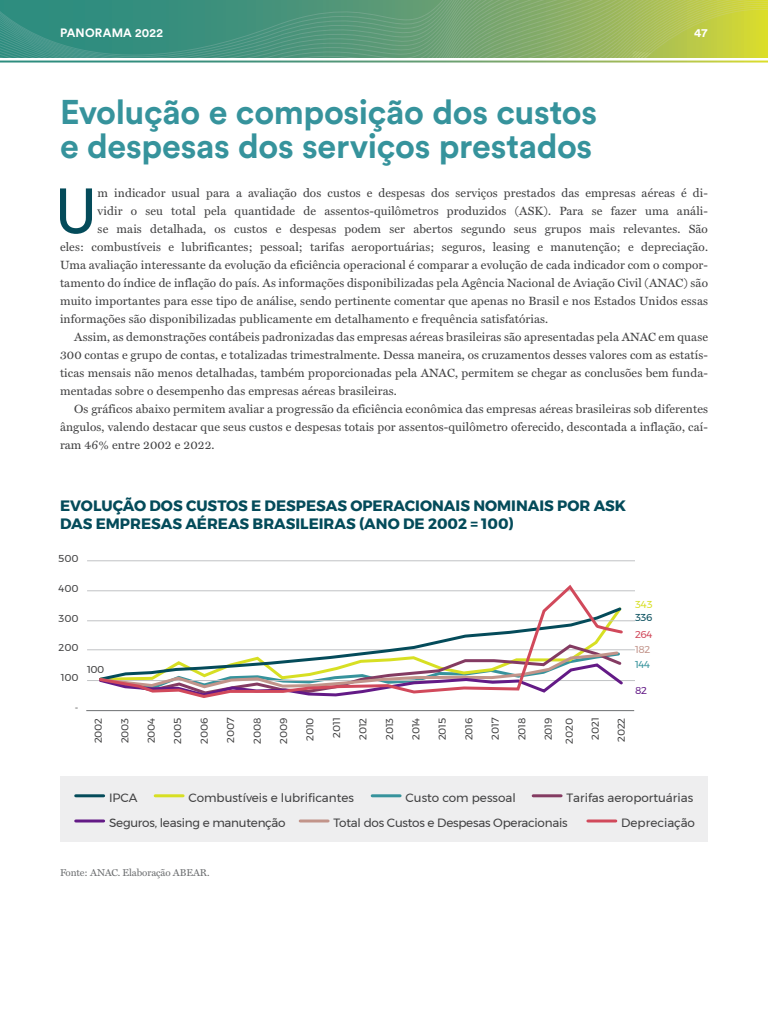
<style>
.page{position:relative;width:768px;height:1024px;background:#fff}
.page>*{position:absolute;margin:0;border:0;box-sizing:border-box;transform-origin:0 0}
.t1{font:62.8px "Circular Std";color:#044b5a}
.t2{font:700 34px/34px "Circular Std";letter-spacing:-.01em;color:#36939c}
.t3{font:700 15px/18px "Montserrat";color:#044b5a}
.t4{font:12px "Miller Text";letter-spacing:.01em;color:#414142}
.t5{font:12px "Montserrat";letter-spacing:-.005em;color:#414142}
.t6{font:700 12px "Circular Std";letter-spacing:.015em;color:#fff}
.t7{font:10px "Montserrat";letter-spacing:-.01em;color:#414142}
.t8{font:10px "Miller Text";letter-spacing:-.01em;color:#6d6f71}
.t9{font:10px "Montserrat";color:#d7df23}
.t10{font:10px "Montserrat";color:#044b5a}
.t11{font:10px "Montserrat";color:#d1495b}
.t12{font:10px "Montserrat";color:#c2948a}
.t13{font:10px "Montserrat";color:#36939c}
.t14{font:10px "Montserrat";color:#631a86}
</style>
<div class="page">
<svg style="left:0;top:0;width:768px;height:58px"></svg>
<svg style="left:632px;top:31px;width:136px;height:27px"></svg>
<hr style="left:87px;top:649px;width:548px;height:1px;background:#c0c2c4">
<div style="left:60px;top:776px;width:648px;height:66px;background:#eeeeef"></div>
<hr style="left:76px;top:794px;width:28px;height:3px;background:#044b5a">
<hr style="left:155px;top:794px;width:28px;height:3px;background:#d7df23">
<hr style="left:533px;top:794px;width:28px;height:3px;background:#843b62">
<hr style="left:300px;top:820px;width:28px;height:2px;background:#c2948a">
<hr style="left:372px;top:794px;width:28px;height:3px;background:#36939c">
<hr style="left:76px;top:820px;width:28px;height:2px;background:#631a86">
<hr style="left:588px;top:820px;width:28px;height:2px;background:#d1495b">
<hr style="left:87px;top:680px;width:548px;height:1px;background:#c0c2c4">
<hr style="left:87px;top:620px;width:548px;height:1px;background:#c0c2c4">
<hr style="left:87px;top:590px;width:548px;height:1px;background:#c0c2c4">
<hr style="left:87px;top:560px;width:548px;height:1px;background:#c0c2c4">
<hr style="left:86px;top:710px;width:548px;height:1px;background:#6d6f71">
<svg style="left:97px;top:584px;width:527px;height:114px"></svg>
<p class="t6" style="left:60px;top:25px;width:104px">PANORAMA 2022</p>
<p class="t6" style="left:694px;top:25px;width:15px">47</p>
<h2 class="t2" style="left:60px;top:94px;width:539px">Evolução e composição dos custos e despesas dos serviços prestados</h2>
<h1 class="t1" style="left:55px;top:173px;width:44px">U</h1>
<p class="t4" style="left:98px;top:186px;width:612px">m indicador usual para a avaliação dos custos e despesas dos serviços prestados das empresas aéreas é di-</p>
<p class="t4" style="left:98px;top:204px;width:612px">vidir o seu total pela quantidade de assentos-quilômetros produzidos (ASK). Para se fazer uma análi-</p>
<p class="t4" style="left:98px;top:222px;width:612px">se mais detalhada, os custos e despesas podem ser abertos segundo seus grupos mais relevantes. São</p>
<p class="t4" style="left:60px;top:240px;width:650px">eles: combustíveis e lubrificantes; pessoal; tarifas aeroportuárias; seguros, leasing e manutenção; e depreciação.</p>
<p class="t4" style="left:60px;top:258px;width:650px">Uma avaliação interessante da evolução da eficiência operacional é comparar a evolução de cada indicador com o compor-</p>
<p class="t4" style="left:60px;top:276px;width:649px">tamento do índice de inflação do país. As informações disponibilizadas pela Agência Nacional de Aviação Civil (ANAC) são</p>
<p class="t4" style="left:60px;top:294px;width:650px">muito importantes para esse tipo de análise, sendo pertinente comentar que apenas no Brasil e nos Estados Unidos essas</p>
<p class="t4" style="left:60px;top:312px;width:490px">informações são disponibilizadas publicamente em detalhamento e frequência satisfatórias.</p>
<p class="t4" style="left:74px;top:330px;width:635px">Assim, as demonstrações contábeis padronizadas das empresas aéreas brasileiras são apresentadas pela ANAC em quase</p>
<p class="t4" style="left:60px;top:348px;width:650px">300 contas e grupo de contas, e totalizadas trimestralmente. Dessa maneira, os cruzamentos desses valores com as estatís-</p>
<p class="t4" style="left:60px;top:366px;width:649px">ticas mensais não menos detalhadas, também proporcionadas pela ANAC, permitem se chegar as conclusões bem funda-</p>
<p class="t4" style="left:60px;top:384px;width:338px">mentadas sobre o desempenho das empresas aéreas brasileiras.</p>
<p class="t4" style="left:74px;top:402px;width:635px">Os gráficos abaixo permitem avaliar a progressão da eficiência econômica das empresas aéreas brasileiras sob diferentes</p>
<p class="t4" style="left:60px;top:420px;width:650px">ângulos, valendo destacar que seus custos e despesas totais por assentos-quilômetro oferecido, descontada a inflação, caí-</p>
<p class="t4" style="left:60px;top:438px;width:156px">ram 46% entre 2002 e 2022.</p>
<p class="t3" style="left:60px;top:496px;width:568px">EVOLUÇÃO DOS CUSTOS E DESPESAS OPERACIONAIS NOMINAIS POR ASK<br>DAS EMPRESAS AÉREAS BRASILEIRAS (ANO DE 2002 = 100)</p>
<p class="t7" style="left:58px;top:550px;width:22px">500</p>
<p class="t7" style="left:59px;top:580px;width:22px">400</p>
<p class="t7" style="left:59px;top:610px;width:22px">300</p>
<p class="t7" style="left:59px;top:639px;width:22px">200</p>
<p class="t7" style="left:61px;top:669px;width:19px">100</p>
<p class="t7" style="left:87px;top:662px;width:19px">100</p>
<p class="t7" style="left:75px;top:700px;width:5px">-</p>
<p class="t7" style="left:302px;top:741px;width:25px;rotate:-90deg">2010</p>
<p class="t7" style="left:355px;top:740px;width:24px;rotate:-90deg">2012</p>
<p class="t7" style="left:382px;top:740px;width:24px;rotate:-90deg">2013</p>
<p class="t7" style="left:408px;top:740px;width:24px;rotate:-90deg">2014</p>
<p class="t7" style="left:435px;top:740px;width:24px;rotate:-90deg">2015</p>
<p class="t7" style="left:461px;top:740px;width:24px;rotate:-90deg">2016</p>
<p class="t7" style="left:488px;top:740px;width:23px;rotate:-90deg">2017</p>
<p class="t7" style="left:514px;top:740px;width:24px;rotate:-90deg">2018</p>
<p class="t7" style="left:540px;top:740px;width:24px;rotate:-90deg">2019</p>
<p class="t7" style="left:91px;top:743px;width:27px;rotate:-90deg">2002</p>
<p class="t7" style="left:117px;top:743px;width:27px;rotate:-90deg">2003</p>
<p class="t7" style="left:144px;top:743px;width:27px;rotate:-90deg">2004</p>
<p class="t7" style="left:170px;top:744px;width:27px;rotate:-90deg">2005</p>
<p class="t7" style="left:197px;top:744px;width:28px;rotate:-90deg">2006</p>
<p class="t7" style="left:223px;top:743px;width:27px;rotate:-90deg">2007</p>
<p class="t7" style="left:249px;top:744px;width:28px;rotate:-90deg">2008</p>
<p class="t7" style="left:276px;top:744px;width:28px;rotate:-90deg">2009</p>
<p class="t7" style="left:561px;top:744px;width:27px;rotate:-90deg">2020</p>
<p class="t7" style="left:587px;top:740px;width:24px;rotate:-90deg">2021</p>
<p class="t7" style="left:613px;top:742px;width:26px;rotate:-90deg">2022</p>
<p class="t7" style="left:329px;top:738px;width:21px;rotate:-90deg">2011</p>
<p class="t9" style="left:635px;top:596px;width:19px">343</p>
<p class="t10" style="left:635px;top:610px;width:19px">336</p>
<p class="t11" style="left:635px;top:626px;width:19px">264</p>
<p class="t12" style="left:635px;top:641px;width:17px">182</p>
<p class="t13" style="left:635px;top:657px;width:16px">144</p>
<p class="t14" style="left:635px;top:683px;width:13px">82</p>
<p class="t5" style="left:109px;top:788px;width:30px">IPCA</p>
<p class="t5" style="left:189px;top:788px;width:167px">Combustíveis e lubrificantes</p>
<p class="t5" style="left:567px;top:788px;width:128px">Tarifas aeroportuárias</p>
<p class="t5" style="left:109px;top:813px;width:178px">Seguros, leasing e manutenção</p>
<p class="t5" style="left:334px;top:813px;width:236px">Total dos Custos e Despesas Operacionais</p>
<p class="t5" style="left:621px;top:813px;width:75px">Depreciação</p>
<p class="t5" style="left:406px;top:788px;width:112px">Custo com pessoal</p>
<p class="t8" style="left:60px;top:867px;width:151px">Fonte: ANAC. Elaboração ABEAR.</p>
</div>
